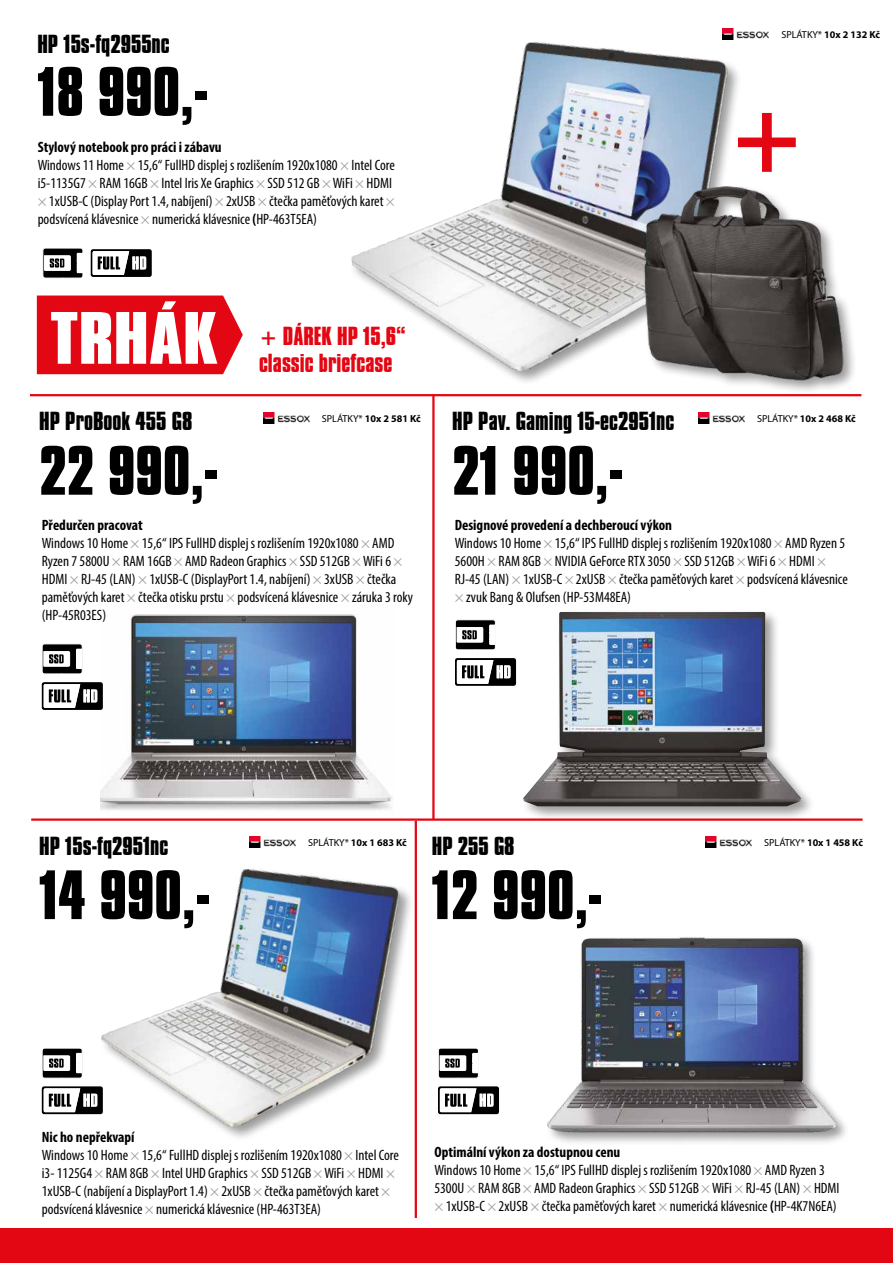
<style>
.page{position:relative;width:893px;height:1263px;background:#fff}
.page>*{position:absolute;margin:0;border:0;box-sizing:border-box;transform-origin:0 0}
.t1{font:700 98.85px "Compacta BT";color:#e30613}
.t2{font:700 63.75px "Compacta BT";color:#fff;scale:1.19 1}
.t3{font:700 60px "Compacta BT";color:#000}
.t4{font:700 22.5px "Compacta BT";color:#000}
.t5{font:700 22.5px/27px "Compacta BT";color:#e30613}
.t6{font:condensed 15px/18px "Myriad Pro";color:#000}
.t7{font:700 10.2px "Myriad Pro";color:#000}
.s1{font-weight:700}
.s2{color:#9d9d9c}
.s3{font-weight:400}
</style>
<div class="page">
<hr style="left:31px;top:818px;width:831px;height:3px;background:#e30613">
<div style="left:0;top:1229px;width:893px;height:34px;background:#e30613"></div>
<hr style="left:30px;top:394px;width:831px;height:2px;background:#e30613">
<hr style="left:432px;top:394px;width:3px;height:425px;background:#e30613">
<hr style="left:415px;top:821px;width:2px;height:397px;background:#e30613">
<img style="left:765px;top:31px;width:4px;height:8px">
<img style="left:698px;top:413px;width:46px;height:11px">
<img style="left:263px;top:413px;width:46px;height:11px">
<img style="left:250px;top:836px;width:45px;height:11px">
<img style="left:706px;top:836px;width:45px;height:11px">
<img style="left:100px;top:614px;width:293px;height:196px">
<div style="left:521px;top:609px;width:295px;height:213px;background:#000;opacity:.4"></div>
<img style="left:523px;top:612px;width:278px;height:194px">
<svg style="left:91px;top:249px;width:61px;height:28px"></svg>
<svg style="left:42px;top:248px;width:41px;height:30px"></svg>
<img style="left:351px;top:28px;width:414px;height:354px">
<div style="left:37px;top:296px;width:206px;height:78px;background:#e30613"></div>
<svg style="left:455px;top:658px;width:61px;height:28px"></svg>
<svg style="left:455px;top:619px;width:41px;height:31px"></svg>
<svg style="left:42px;top:1086px;width:41px;height:28px"></svg>
<svg style="left:42px;top:682px;width:61px;height:28px"></svg>
<svg style="left:438px;top:1086px;width:61px;height:28px"></svg>
<svg style="left:42px;top:1048px;width:41px;height:31px"></svg>
<svg style="left:42px;top:643px;width:41px;height:31px"></svg>
<svg style="left:438px;top:1048px;width:41px;height:31px"></svg>
<img style="left:83px;top:855px;width:334px;height:282px">
<img style="left:547px;top:937px;width:299px;height:206px">
<div style="left:642px;top:183px;width:215px;height:211px;background:#000;opacity:.4"></div>
<img style="left:637px;top:178px;width:211px;height:211px">
<h3 class="t4" style="left:37px;top:30px;width:134px">HP 15s-fq2955nc</h3>
<h3 class="t3" style="left:37px;top:55px;width:172px">18 990,-</h3>
<p class="t6" style="left:38px;top:138px;width:359px"><span class="s1">Stylový notebook pro práci i zábavu<br></span>Windows 11 Home <span class="s2">×</span> 15,6“ FullHD displej s rozlišením 1920x1080 <span class="s2">×</span> Intel Core i5-1135G7 <span class="s2">×</span> RAM 16GB <span class="s2">×</span> Intel Iris Xe Graphics <span class="s2">×</span> SSD 512 GB <span class="s2">×</span> WiFi <span class="s2">×</span> HDMI <span class="s2">×</span> 1xUSB-C (Display Port 1.4, nabíjení) <span class="s2">×</span> 2xUSB <span class="s2">×</span> čtečka paměťových karet <span class="s2">×</span></p>
<p class="t6" style="left:38px;top:210px;width:281px">podsvícená klávesnice <span class="s2">×</span> numerická klávesnice <span class="s1">(</span>HP-463T5EA)</p>
<h2 class="t2" style="left:50px;top:300px;width:143px">TRHÁK</h2>
<h3 class="t5" style="left:259px;top:323px;width:148px">+ DÁREK HP 15,6“ classic briefcase</h3>
<p class="t7" style="left:781px;top:28px;width:100px"><span class="s3">SPLÁTKY*</span> 10x 2 132 Kč</p>
<h1 class="t1" style="left:726px;top:72px;width:84px">+</h1>
<h3 class="t4" style="left:39px;top:408px;width:155px">HP ProBook 455 G8</h3>
<h3 class="t3" style="left:39px;top:434px;width:181px">22 990,-</h3>
<h3 class="t4" style="left:452px;top:408px;width:224px">HP Pav. Gaming 15-ec2951nc</h3>
<p class="t7" style="left:322px;top:412px;width:100px"><span class="s3">SPLÁTKY*</span> 10x 2 581 Kč</p>
<p class="t7" style="left:757px;top:412px;width:100px"><span class="s3">SPLÁTKY*</span> 10x 2 468 Kč</p>
<h3 class="t3" style="left:452px;top:434px;width:172px">21 990,-</h3>
<p class="t6" style="left:42px;top:516px;width:373px"><span class="s1">Předurčen pracovat<br></span>Windows 10 Home <span class="s2">×</span> 15,6“ IPS FullHD displej s rozlišením 1920x1080 <span class="s2">×</span> AMD Ryzen 7 5800U <span class="s2">×</span> RAM 16GB <span class="s2">×</span> AMD Radeon Graphics <span class="s2">×</span> SSD 512GB <span class="s2">×</span> WiFi 6 <span class="s2">× </span>HDMI <span class="s2">×</span> RJ-45 (LAN) <span class="s2">×</span> 1xUSB-C (DisplayPort 1.4, nabíjení) <span class="s2">×</span> 3xUSB <span class="s2">×</span> čtečka paměťových karet <span class="s2">×</span> čtečka otisku prstu <span class="s2">×</span> podsvícená klávesnice <span class="s2">×</span> záruka 3 roky (HP-45R03ES)</p>
<p class="t6" style="left:455px;top:516px;width:395px"><span class="s1">Designové provedení a dechberoucí výkon<br></span>Windows 10 Home <span class="s2">×</span> 15,6“ IPS FullHD displej s rozlišením 1920x1080 <span class="s2">×</span> AMD Ryzen 5<br>5600H <span class="s2">×</span> RAM 8GB <span class="s2">×</span> NVIDIA GeForce RTX 3050 <span class="s2">×</span> SSD 512GB <span class="s2">×</span> WiFi 6 <span class="s2">×</span> HDMI <span class="s2">× </span>RJ-45 (LAN) <span class="s2">×</span> 1xUSB-C <span class="s2">×</span> 2xUSB <span class="s2">×</span> čtečka paměťových karet <span class="s2">×</span> podsvícená klávesnice <span class="s2">×</span> zvuk Bang &amp; Olufsen (HP-53M48EA)</p>
<h3 class="t4" style="left:39px;top:832px;width:131px">HP 15s-fq2951nc</h3>
<h3 class="t4" style="left:432px;top:832px;width:84px">HP 255 G8</h3>
<p class="t7" style="left:308px;top:835px;width:100px"><span class="s3">SPLÁTKY*</span> 10x 1 683 Kč</p>
<p class="t7" style="left:764px;top:835px;width:100px"><span class="s3">SPLÁTKY*</span> 10x 1 458 Kč</p>
<h3 class="t3" style="left:39px;top:859px;width:172px">14 990,-</h3>
<h3 class="t3" style="left:432px;top:859px;width:172px">12 990,-</h3>
<p class="t6" style="left:42px;top:1128px;width:359px"><span class="s1">Nic ho nepřekvapí<br></span>Windows 10 Home <span class="s2">×</span> 15,6“ FullHD displej s rozlišením 1920x1080 <span class="s2">×</span> Intel Core i3- 1125G4 <span class="s2">×</span> RAM 8GB <span class="s2">×</span> Intel UHD Graphics <span class="s2">×</span> SSD 512GB <span class="s2">×</span> WiFi <span class="s2">×</span> HDMI <span class="s2">× </span>1xUSB-C (nabíjení a DisplayPort 1.4) <span class="s2">×</span> 2xUSB <span class="s2">×</span> čtečka paměťových karet <span class="s2">× </span>podsvícená klávesnice <span class="s2">×</span> numerická klávesnice (HP-463T3EA)</p>
<p class="t6" style="left:434px;top:1143px;width:407px"><span class="s1">Optimální výkon za dostupnou cenu<br></span>Windows 10 Home <span class="s2">×</span> 15,6“ IPS FullHD displej s rozlišením 1920x1080 <span class="s2">×</span> AMD Ryzen 3<br>5300U <span class="s2">×</span> RAM 8GB <span class="s2">×</span> AMD Radeon Graphics <span class="s2">×</span> SSD 512GB <span class="s2">×</span> WiFi <span class="s2">×</span> RJ-45 (LAN) <span class="s2">×</span> HDMI <span class="s2">×</span> 1xUSB-C <span class="s2">×</span> 2xUSB <span class="s2">×</span> čtečka paměťových karet <span class="s2">×</span> numerická klávesnice <span class="s1">(</span>HP-4K7N6EA)</p>
</div>
